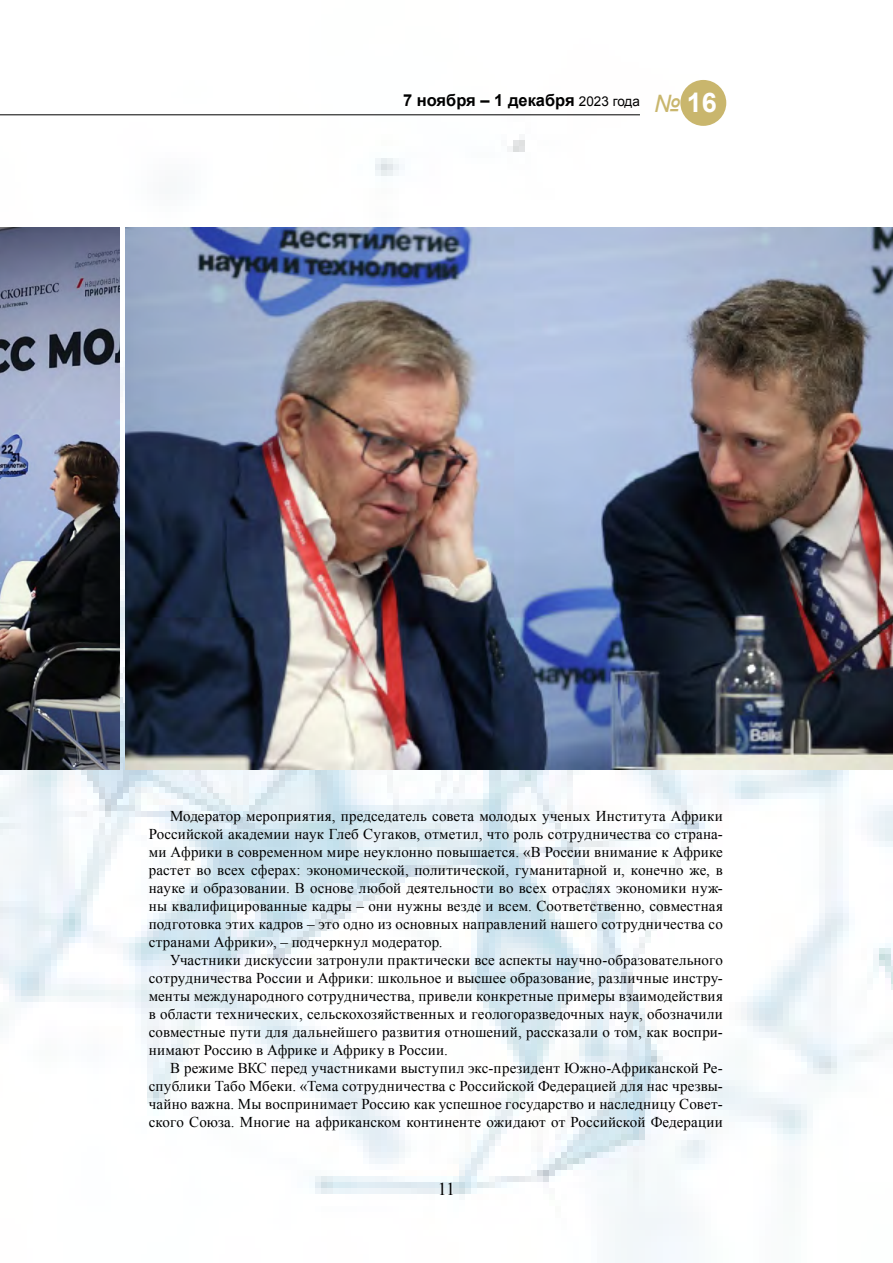
<style>
.page{position:relative;width:893px;height:1263px;background:#fff}
.page>*{position:absolute;margin:0;border:0;box-sizing:border-box;transform-origin:0 0}
.t1{font:700 27px "Arial";color:#fff}
.t2{font:18px "Times New Roman";color:#000}
.t3{font:700 16.5px "Arial";color:#000}
.t4{font:15px/18px "Times New Roman";letter-spacing:.01em;color:#000;text-align:justify}
.s1{font-weight:400;font-size:13.5px}
.s2{font-weight:400;font-style:italic;font-size:24px;color:#c9b66d}
</style>
<div class="page">
<img style="left:0;top:80px;width:893px;height:1183px">
<img style="left:125px;top:227px;width:768px;height:543px">
<img style="left:0;top:227px;width:119px;height:543px">
<hr style="left:0;top:114px;width:640px;height:1px;background:#000">
<div style="left:680px;top:80px;width:46px;height:46px;background:#c9b66d;border-radius:50%"></div>
<p class="t3" style="left:403px;top:89px;width:238px">7 ноября ‒ 1 декабря <span class="s1">2023 года</span></p>
<h1 class="t1" style="left:654px;top:84px;width:64px"><span class="s2">№</span> 16</h1>
<p class="t4" style="left:149px;top:806px;width:576px;text-indent:21px">Модератор мероприятия, председатель совета молодых ученых Института Африки Российской академии наук Глеб Сугаков, отметил, что роль сотрудничества со страна&shy;ми Африки в современном мире неуклонно повышается. «В России внимание к Африке растет во всех сферах: экономической, политической, гуманитарной и, конечно же, в науке и образовании. В основе любой деятельности во всех отраслях экономики нуж&shy;ны квалифицированные кадры – они нужны везде и всем. Соответственно, совместная подготовка этих кадров – это одно из основных направлений нашего сотрудничества со странами Африки», – подчеркнул модератор.</p>
<p class="t4" style="left:149px;top:950px;width:576px;text-indent:21px">Участники дискуссии затронули практически все аспекты научно-образовательного сотрудничества России и Африки: школьное и высшее образование, различные инстру&shy;менты международного сотрудничества, привели конкретные примеры взаимодействия в области технических, сельскохозяйственных и геологоразведочных наук, обозначили совместные пути для дальнейшего развития отношений, рассказали о том, как воспри&shy;нимают Россию в Африке и Африку в России.</p>
<p class="t4" style="left:149px;top:1058px;width:576px;text-indent:21px">В режиме ВКС перед участниками выступил экс-президент Южно-Африканской Ре&shy;спублики Табо Мбеки. «Тема сотрудничества с Российской Федерацией для нас чрезвы&shy;чайно важна. Мы воспринимает Россию как успешное государство и наследницу Совет&shy;ского Союза. Многие на африканском континенте ожидают от Российской Федерации</p>
<p class="t2" style="left:438px;top:1176px;width:19px">11</p>
</div>
